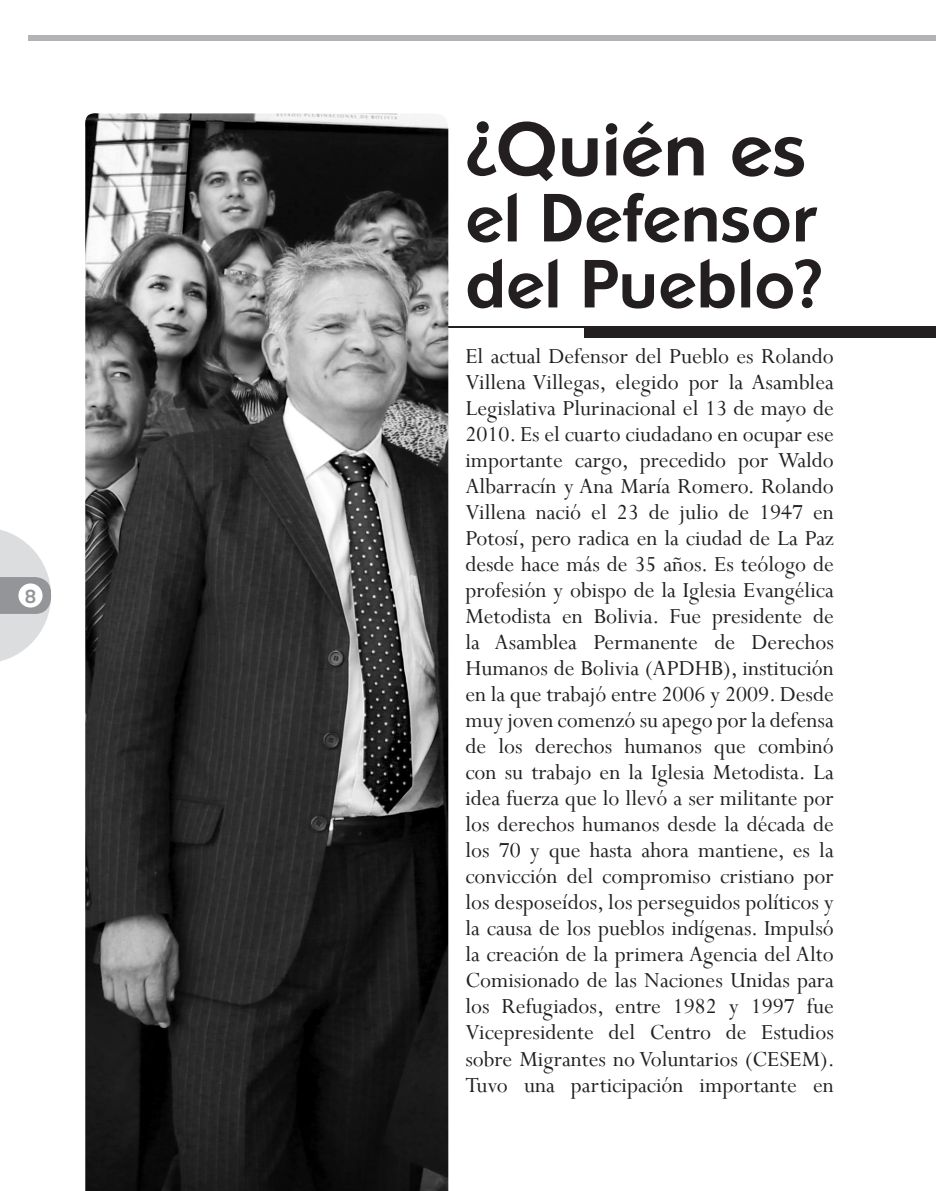
<style>
.page{position:relative;width:936px;height:1191px;background:#fff}
.page>*{position:absolute;margin:0;border:0;box-sizing:border-box;transform-origin:0 0}
.t1{font:700 76px "Sharnay";color:#231f20}
.t2{font:700 68px/66px "Sharnay";color:#231f20}
.PARRAFO_12P{font:24px/26px "Perpetua";color:#231f20;text-align:justify}
.t3{font:20px "Titillium Maps 26 L 750 wt";color:#939598}
</style>
<div class="page">
<svg style="left:0;top:529px;width:51px;height:132px"></svg>
<div style="left:28px;top:35px;width:907px;height:6px;background:#b2b3b7"></div>
<div style="left:18px;top:583px;width:25px;height:24px;background:#fff;border-radius:50%"></div>
<div style="left:584px;top:326px;width:351px;height:11px;background:#231f20"></div>
<hr style="left:354px;top:326px;width:352px;height:1px;background:#231f20">
<img style="left:85px;top:113px;width:363px;height:1078px">
<p class="t3" style="left:25px;top:580px;width:12px">8</p>
<p class="t1" style="left:465px;top:106px;width:342px">¿Quién es</p>
<p class="t2" style="left:465px;top:184px;width:359px">el Defensor del Pueblo?</p>
<p class="PARRAFO_12P" style="left:465px;top:343px;width:371px">El actual Defensor del Pueblo es Rolando Villena Villegas, elegido por la Asamblea Legislativa Plurinacional el 13 de mayo de 2010. Es el cuarto ciudadano en ocupar ese importante cargo, precedido por Waldo Albarracín y Ana María Romero. Rolando Villena nació el 23 de julio de 1947 en Potosí, pero radica en la ciudad de La Paz desde hace más de 35 años. Es teólogo de profesión y obispo de la Iglesia Evangélica Metodista en Bolivia. Fue presidente de la Asamblea Permanente de Derechos Humanos de Bolivia (APDHB), institución en la que trabajó entre 2006 y 2009. Desde muy joven comenzó su apego por la defensa de los derechos humanos que combinó con su trabajo en la Iglesia Metodista. La idea fuerza que lo llevó a ser militante por los derechos humanos desde la década de los 70 y que hasta ahora mantiene, es la convicción del compromiso cristiano por los desposeídos, los perseguidos políticos y la causa de los pueblos indígenas. Impulsó la creación de la primera Agencia del Alto Comisionado de las Naciones Unidas para los Refugiados, entre 1982 y 1997 fue Vicepresidente del Centro de Estudios sobre Migrantes no Voluntarios (CESEM).<br>Tuvo una participación importante en</p>
</div>
